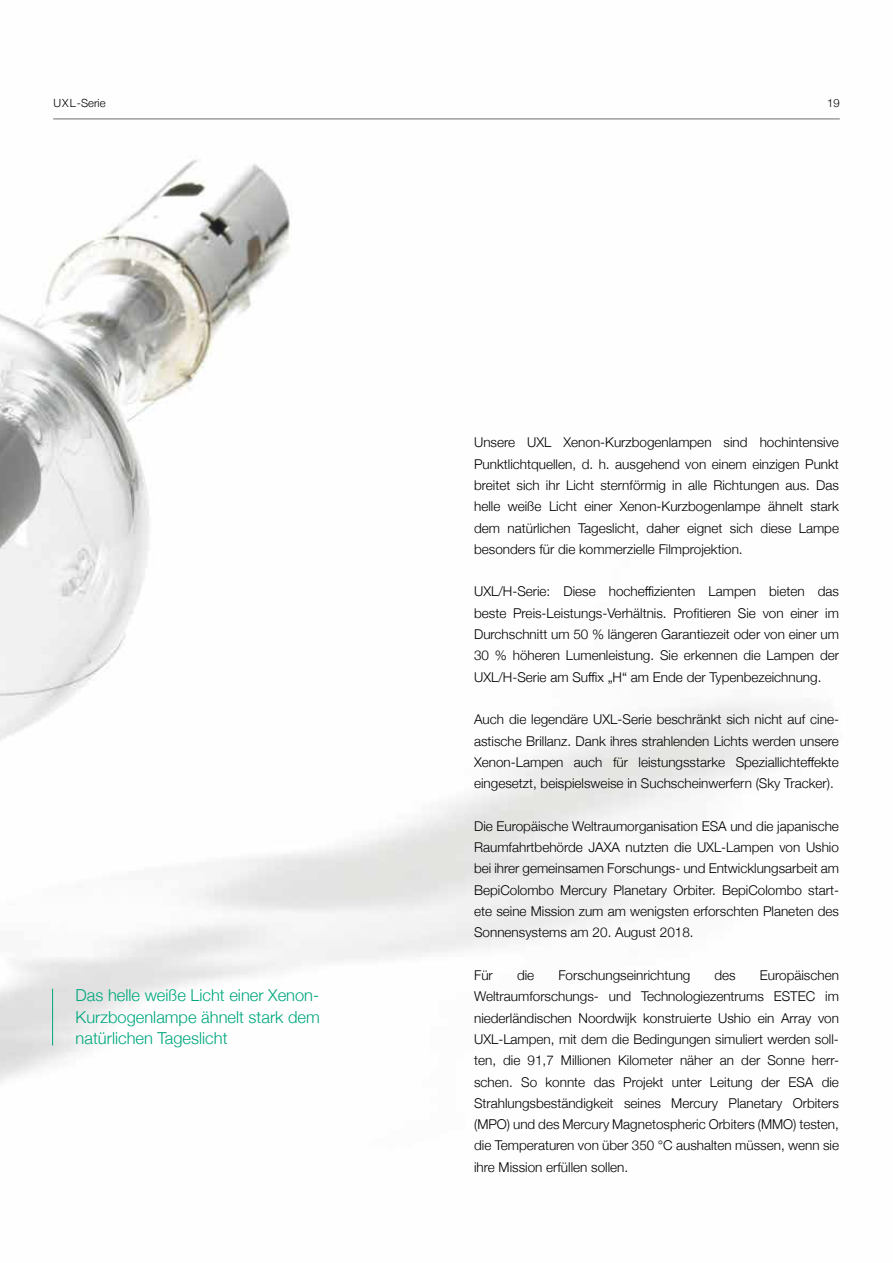
<style>
.page{position:relative;width:893px;height:1263px;background:#fff}
.page>*{position:absolute;margin:0;border:0;box-sizing:border-box;transform-origin:0 0}
.t1{font:300 16.5px/21.3px "Helvetica Neue";color:#00a77e;text-align:justify}
.t2{font:300 13.5px/21.3px "Helvetica Neue";color:#000;text-align:justify}
.t3{font:300 11.25px "Helvetica Neue";color:#000}
</style>
<div class="page">
<img style="left:0;top:118px;width:840px;height:964px">
<hr style="left:53px;top:119px;width:787px;height:1px;background:#6d6e71">
<hr style="left:52px;top:989px;width:1px;height:56px;background:#00a77e">
<p class="t3" style="left:53px;top:94px;width:54px">UXL-Serie</p>
<p class="t3" style="left:827px;top:94px;width:14px">19</p>
<p class="t1" style="left:76px;top:983px;width:246px">Das helle weiße Licht einer Xenon-Kurzbogenlampe ähnelt stark dem natürlichen Tageslicht</p>
<p class="t2" style="left:474px;top:431px;width:366px">Unsere UXL Xenon-Kurzbogenlampen sind hochintensive Punktlichtquellen, d. h. ausgehend von einem einzigen Punkt breitet sich ihr Licht sternförmig in alle Richtungen aus. Das helle weiße Licht einer Xenon-Kurzbogenlampe ähnelt stark dem natürlichen Tageslicht, daher eignet sich diese Lampe besonders für die kommerzielle Filmprojektion.</p>
<p class="t2" style="left:474px;top:580px;width:366px">UXL/H-Serie: Diese hocheffizienten Lampen bieten das beste Preis-Leistungs-Verhältnis. Profitieren Sie von einer im Durchschnitt um 50 % längeren Garantiezeit oder von einer um 30 % höheren Lumenleistung. Sie erkennen die Lampen der UXL/H-Serie am Suffix „H“ am Ende der Typenbezeichnung.</p>
<p class="t2" style="left:474px;top:708px;width:366px">Auch die legendäre UXL-Serie beschränkt sich nicht auf cine&shy;astische Brillanz. Dank ihres strahlenden Lichts werden unsere Xenon-Lampen auch für leistungsstarke Speziallichteffekte eingesetzt, beispielsweise in Suchscheinwerfern (Sky Tracker).</p>
<p class="t2" style="left:474px;top:814px;width:366px">Die Europäische Weltraumorganisation ESA und die japanische Raumfahrtbehörde JAXA nutzten die UXL-Lampen von Ushio bei ihrer gemeinsamen Forschungs- und Entwicklungsarbeit am BepiColombo Mercury Planetary Orbiter. BepiColombo start&shy;ete seine Mission zum am wenigsten erforschten Planeten des Sonnensystems am 20. August 2018.</p>
<p class="t2" style="left:474px;top:963px;width:20px">Für</p>
<p class="t2" style="left:517px;top:963px;width:19px">die</p>
<p class="t2" style="left:558px;top:963px;width:134px">Forschungseinrichtung</p>
<p class="t2" style="left:715px;top:963px;width:23px">des</p>
<p class="t2" style="left:474px;top:963px;width:366px;text-indent:286px">Europäischen Weltraumforschungs- und Technologiezentrums ESTEC im niederländischen Noordwijk konstruierte Ushio ein Array von UXL-Lampen, mit dem die Bedingungen simuliert werden soll&shy;ten, die 91,7 Millionen Kilometer näher an der Sonne herr&shy;schen. So konnte das Projekt unter Leitung der ESA die Strahlungsbeständigkeit seines Mercury Planetary Orbiters (MPO) und des Mercury Magnetospheric Orbiters (MMO) testen, die Temperaturen von über 350 °C aushalten müssen, wenn sie ihre Mission erfüllen sollen.</p>
</div>
